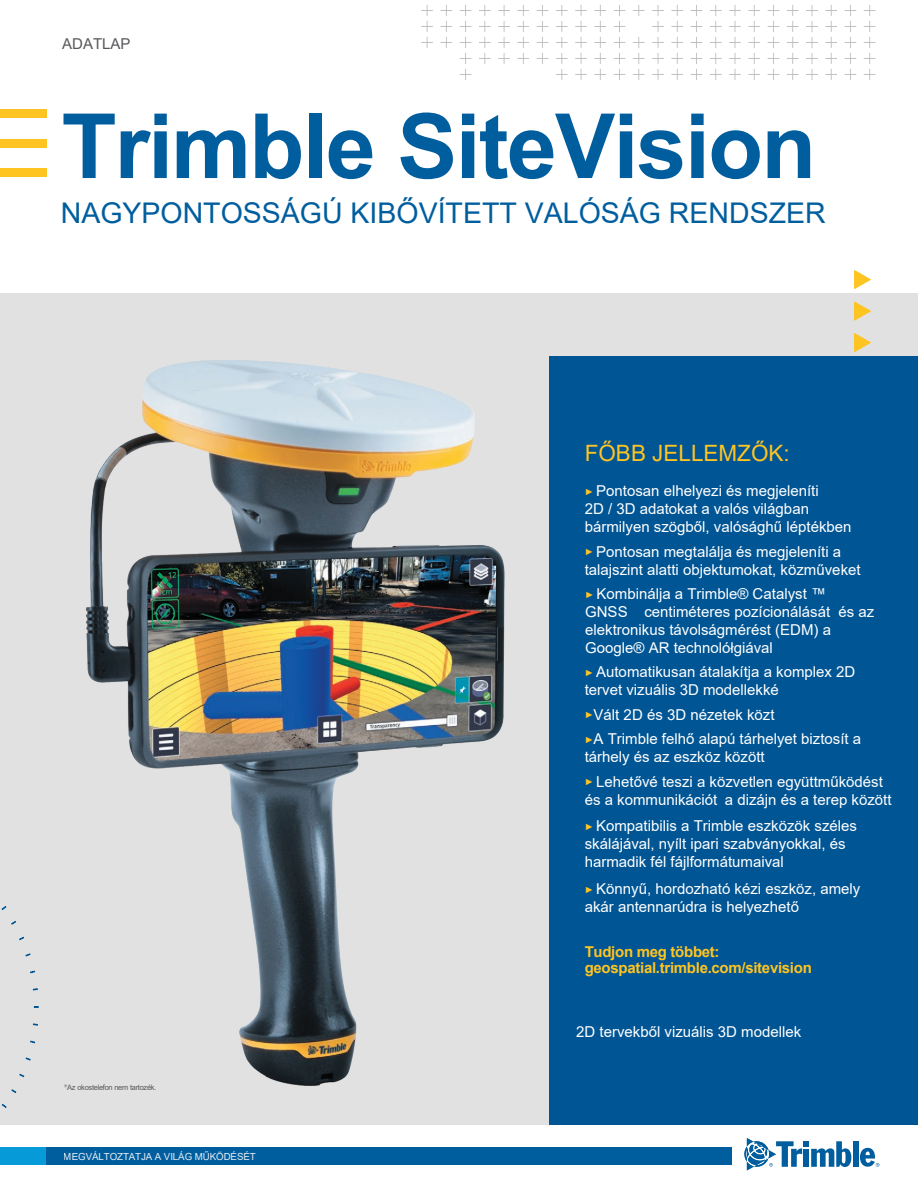
<style>
.page{position:relative;width:918px;height:1188px;background:#fff}
.page>*{position:absolute;margin:0;border:0;box-sizing:border-box;transform-origin:0 0}
.t1{font:700 90px "Arial";letter-spacing:-.02em;color:#005e9e}
.t2{font:28.5px "Arial";color:#005e9e}
.t3{font:22.5px "Arial";color:#fec422}
.t4{font:15px/18px "Arial";color:#fff}
.t5{font:700 15px/16.5px "Arial";letter-spacing:-.02em;color:#fec422}
.t6{font:15px "Arial";color:#57585a}
.t7{font:9.75px "Arial";letter-spacing:-.01em;color:#fff}
.t8{font:7.5px "Arial";letter-spacing:-.04em;color:#57585a}
.s1{font-size:9px;color:#fec422}
.s2{font-family:"Benton Sans"}
</style>
<div class="page">
<svg style="left:421px;top:5px;width:455px;height:75px"></svg>
<div style="left:0;top:110px;width:47px;height:8px;background:#fec422"></div>
<div style="left:0;top:139px;width:47px;height:8px;background:#fec422"></div>
<div style="left:0;top:168px;width:47px;height:8px;background:#fec422"></div>
<div style="left:0;top:293px;width:918px;height:832px;background:#e1e1e1"></div>
<div style="left:853px;top:1141px;width:5px;height:26px;background:#005e9e"></div>
<svg style="left:744px;top:1138px;width:107px;height:32px"></svg>
<svg style="left:860px;top:1148px;width:19px;height:19px"></svg>
<div style="left:0;top:1147px;width:730px;height:18px;background:#069ad9"></div>
<div style="left:47px;top:1147px;width:685px;height:18px;background:#005e9e"></div>
<svg style="left:33px;top:1023px;width:5px;height:3px"></svg>
<svg style="left:30px;top:1040px;width:5px;height:4px"></svg>
<svg style="left:25px;top:1057px;width:6px;height:4px"></svg>
<svg style="left:19px;top:1073px;width:6px;height:4px"></svg>
<svg style="left:11px;top:1089px;width:6px;height:4px"></svg>
<svg style="left:2px;top:1104px;width:5px;height:4px"></svg>
<svg style="left:1px;top:906px;width:6px;height:4px"></svg>
<svg style="left:11px;top:921px;width:5px;height:4px"></svg>
<svg style="left:19px;top:936px;width:5px;height:4px"></svg>
<svg style="left:25px;top:953px;width:6px;height:4px"></svg>
<svg style="left:30px;top:970px;width:5px;height:4px"></svg>
<svg style="left:33px;top:988px;width:5px;height:3px"></svg>
<div style="left:550px;top:356px;width:368px;height:769px;background:#005595"></div>
<svg style="left:854px;top:270px;width:17px;height:19px"></svg>
<svg style="left:854px;top:302px;width:17px;height:19px"></svg>
<svg style="left:854px;top:333px;width:17px;height:19px"></svg>
<img style="left:86px;top:360px;width:419px;height:726px">
<p class="t6" style="left:62px;top:33px;width:70px">ADATLAP</p>
<h1 class="t1" style="left:62px;top:83px;width:756px">Trimble SiteVision</h1>
<h2 class="t2" style="left:61px;top:193px;width:766px">NAGYPONTOSSÁGÚ KIBŐVÍTETT VALÓSÁG RENDSZER</h2>
<h3 class="t3" style="left:585px;top:438px;width:207px">FŐBB JELLEMZŐK:</h3>
<p class="t4" style="left:585px;top:482px;width:268px"><span class="s1">►</span> Pontosan elhelyezi és megjeleníti<br>2D / 3D adatokat a valós világban bármilyen szögből, valósághű léptékben</p>
<p class="t4" style="left:585px;top:542px;width:277px"><span class="s1">►</span> Pontosan megtalálja és megjeleníti a talajszint alatti objektumokat, közműveket</p>
<p class="t4" style="left:585px;top:585px;width:291px"><span class="s1">►</span> Kombinálja a Trimble® Catalyst ™<br>GNSS centiméteres pozícionálását és az elektronikus távolságmérést (EDM) a Google® AR technolółgiával</p>
<p class="t4" style="left:585px;top:663px;width:272px"><span class="s1">►</span> Automatikusan átalakítja a komplex 2D tervet vizuális 3D modellekké</p>
<p class="t4" style="left:585px;top:702px;width:278px;line-height:24.3px"><span class="s1">►</span>Vált 2D és 3D nézetek közt<br><span class="s1">►</span>A Trimble felhő alapú tárhelyet biztosít a</p>
<p class="t4" style="left:585px;top:745px;width:300px;line-height:24.3px">tárhely és az eszköz között<br><span class="s1">►</span> Lehetővé teszi a közvetlen együttműködést</p>
<p class="t4" style="left:585px;top:786px;width:308px;line-height:26.7px">és a kommunikációt a dizájn és a terep között <span class="s1">►</span> Kompatibilis a Trimble eszközök széles</p>
<p class="t4" style="left:585px;top:835px;width:262px">skálájával, nyílt ipari szabványokkal, és harmadik fél fájlformátumaival</p>
<p class="t4" style="left:585px;top:880px;width:277px"><span class="s1">►</span> Könnyű, hordozható kézi eszköz, amely akár antennarúdra is helyezhető</p>
<p class="t5" style="left:585px;top:943px;width:229px">Tudjon meg többet: geospatial.trimble.com/sitevision</p>
<p class="t8" style="left:64px;top:1083px;width:94px"><span class="s2">*</span>Az okostelefon nem tartozék.</p>
<p class="t7" style="left:64px;top:1150px;width:194px">MEGVÁLTOZTATJA A VILÁG MŰKÖDÉSÉT</p>
<p class="t4" style="left:576px;top:1023px;width:227px">2D tervekből vizuális 3D modellek</p>
</div>
